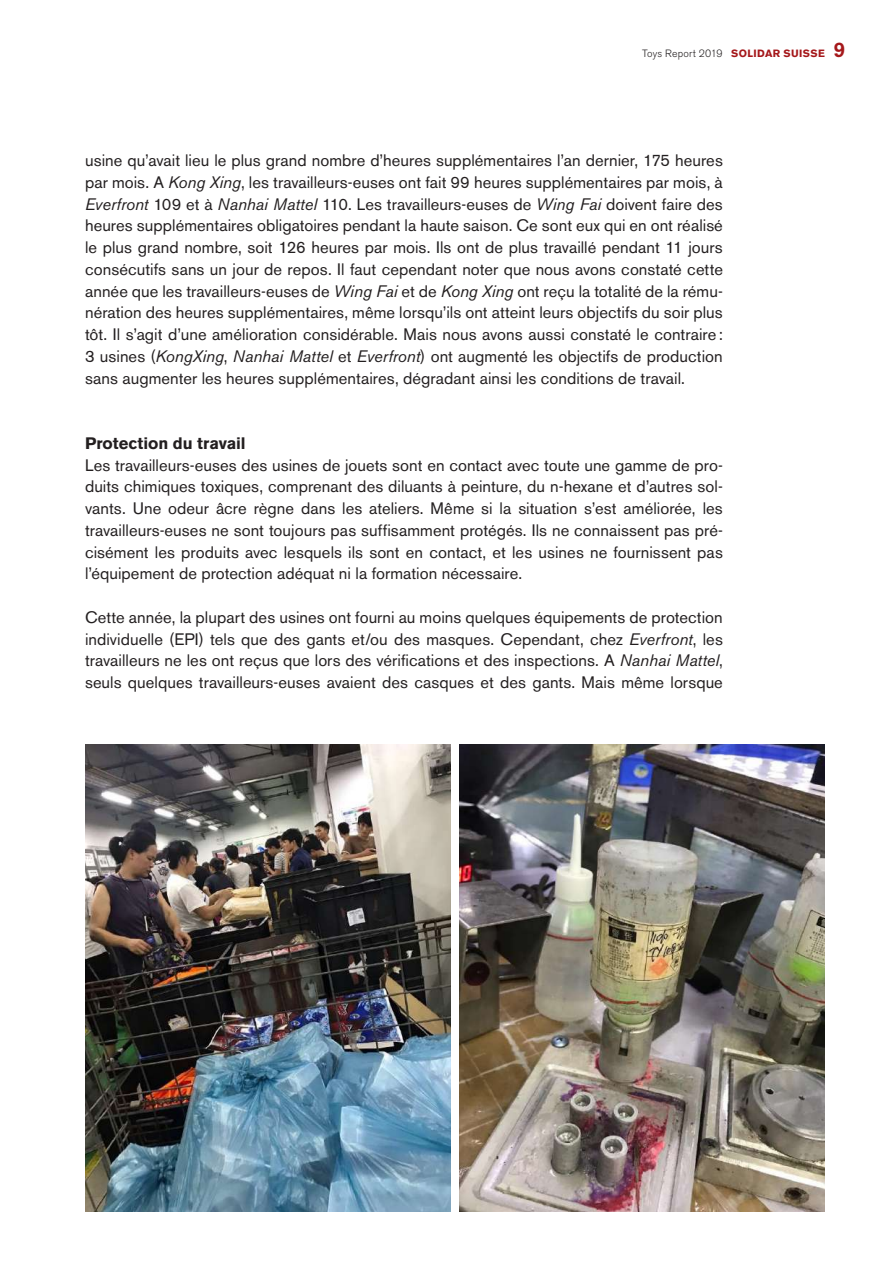
<style>
.page{position:relative;width:893px;height:1263px;background:#fff}
.page>*{position:absolute;margin:0;border:0;box-sizing:border-box;transform-origin:0 0}
.t1{font:16.5px/21.8px "Akzidenz Grotesk BE";letter-spacing:.005em;color:#231f20;text-align:justify}
.t2{font:700 16.5px "Akzidenz Grotesk BE";color:#231f20}
.t3{font:300 10.5px "Akzidenz Grotesk BE";letter-spacing:.015em;color:#231f20}
.s1{font-weight:700;color:#a5181b}
.s2{font-weight:500;font-size:21px;color:#a5181b}
.s3{font-style:italic}
</style>
<div class="page">
<img style="left:85px;top:744px;width:366px;height:468px">
<img style="left:459px;top:744px;width:366px;height:468px">
<p class="t3" style="left:642px;top:48px;width:205px">Toys Report 2019 <span class="s1">SOLIDAR SUISSE</span> <span class="s2">9</span></p>
<p class="t1" style="left:85px;top:150px;width:639px">usine qu’avait lieu le plus grand nombre d’heures supplémentaires l’an dernier, 175 heures par mois. A <span class="s3">Kong Xing</span>, les travailleurs-euses ont fait 99 heures supplémentaires par mois, à <span class="s3">Everfront</span> 109 et à <span class="s3">Nanhai Mattel</span> 110. Les travailleurs-euses de <span class="s3">Wing Fai</span> doivent faire des heures supplémentaires obligatoires pendant la haute saison. Ce sont eux qui en ont réalisé le plus grand nombre, soit 126 heures par mois. Ils ont de plus travaillé pendant 11 jours consécutifs sans un jour de repos. Il faut cependant noter que nous avons constaté cette année que les travailleurs-euses de <span class="s3">Wing Fai</span> et de <span class="s3">Kong Xing</span> ont reçu la totalité de la rému&shy;nération des heures supplémentaires, même lorsqu’ils ont atteint leurs objectifs du soir plus tôt. Il s’agit d’une amélioration considérable. Mais nous avons aussi constaté le contraire:<br>3 usines (<span class="s3">KongXing</span>, <span class="s3">Nanhai Mattel</span> et <span class="s3">Everfront</span>) ont augmenté les objectifs de production sans augmenter les heures supplémentaires, dégradant ainsi les conditions de travail.</p>
<p class="t2" style="left:85px;top:434px;width:162px">Protection du travail</p>
<p class="t1" style="left:85px;top:454px;width:639px">Les travailleurs-euses des usines de jouets sont en contact avec toute une gamme de pro&shy;duits chimiques toxiques, comprenant des diluants à peinture, du n-hexane et d’autres sol&shy;vants. Une odeur âcre règne dans les ateliers. Même si la situation s’est améliorée, les travailleurs-euses ne sont toujours pas suffisamment protégés. Ils ne connaissent pas pré&shy;cisément les produits avec lesquels ils sont en contact, et les usines ne fournissent pas l’équipement de protection adéquat ni la formation nécessaire.</p>
<p class="t1" style="left:85px;top:606px;width:639px">Cette année, la plupart des usines ont fourni au moins quelques équipements de protection individuelle (EPI) tels que des gants et/ou des masques. Cependant, chez <span class="s3">Everfront</span>, les travailleurs ne les ont reçus que lors des vérifications et des inspections. A <span class="s3">Nanhai Mattel</span>, seuls quelques travailleurs-euses avaient des casques et des gants. Mais même lorsque</p>
</div>
